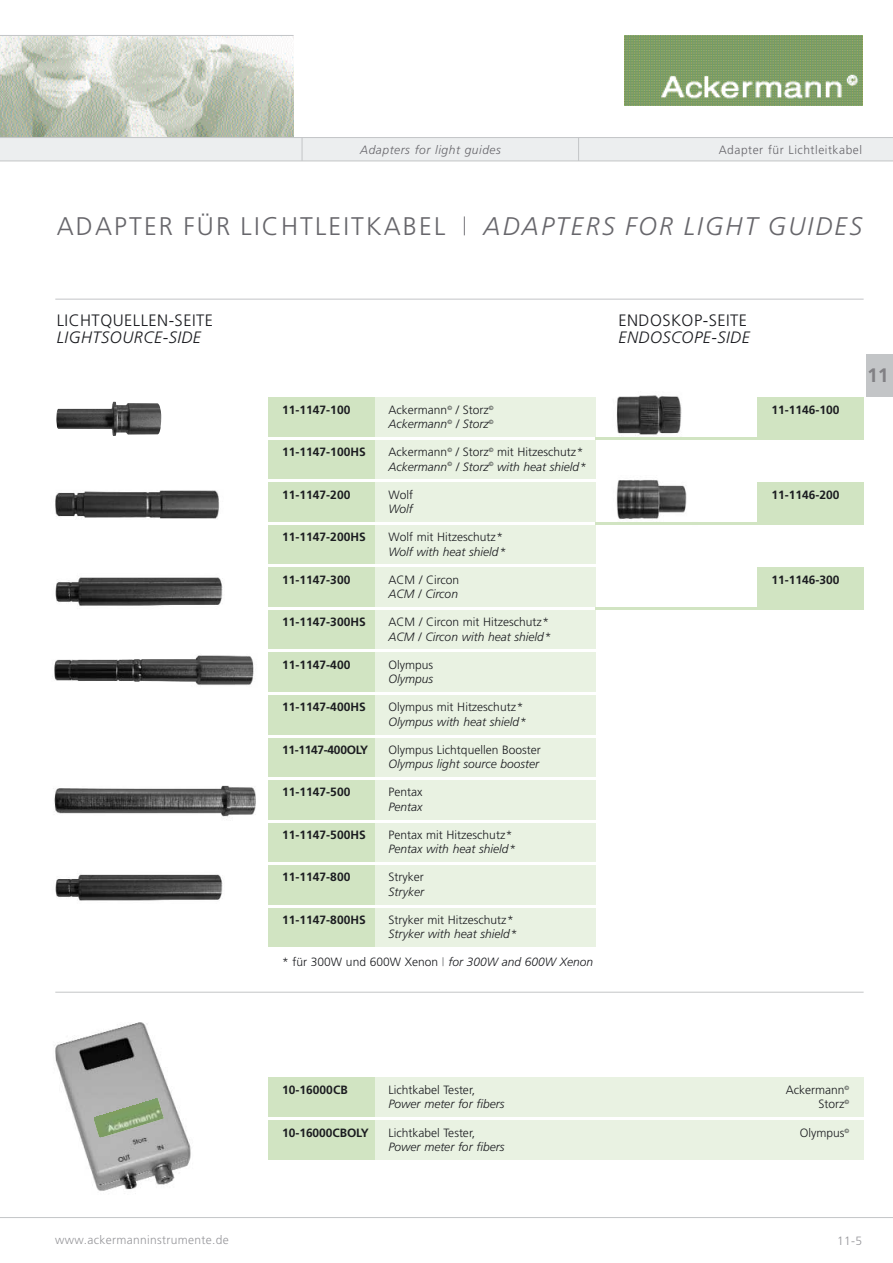
<style>
.page{position:relative;width:893px;height:1263px;background:#fff}
.page>*{position:absolute;margin:0;border:0;box-sizing:border-box;transform-origin:0 0}
.t1{font:300 25.5px "Frutiger";letter-spacing:.085em;color:#67666b}
.t2{font:700 19.5px "Frutiger";color:#818084}
.t3{font:300 16.5px "Frutiger";letter-spacing:.03em;color:#1b1c20}
.t4{font:italic 300 16.5px "Frutiger";letter-spacing:.03em;color:#1b1c20}
.t5{font:300 12px/14.1px "Frutiger";color:#1b1c20}
.t6{font:italic 300 12px "Frutiger";color:#1b1c20}
.t7{font:700 12px "Frutiger";color:#1b1c20}
.t8{font:300 12px "Frutiger";letter-spacing:.03em;color:#97979b}
.t9{font:300 12px "Frutiger";letter-spacing:.045em;color:#67666b}
.t10{font:italic 300 12px "Frutiger";letter-spacing:.045em;color:#67666b}
.t11{font:700 12px "Frutiger";letter-spacing:-.03em;color:#1b1c20}
.s1{font-family:"Helvetica Neue";font-weight:100;font-stretch:condensed}
.s2{font-style:italic}
</style>
<div class="page">
<img style="left:0;top:36px;width:293px;height:101px">
<div style="left:0;top:138px;width:892px;height:23px;background:#eceeef"></div>
<div style="left:865px;top:354px;width:27px;height:43px;background:#c3c5c7"></div>
<hr style="left:0;top:161px;width:892px;height:1px;background:#c3c5c7">
<svg style="left:302px;top:138px;width:1px;height:23px"></svg>
<svg style="left:578px;top:138px;width:1px;height:23px"></svg>
<hr style="left:55px;top:299px;width:808px;height:1px;background:#c3c5c7">
<hr style="left:0;top:1217px;width:892px;height:1px;background:#c3c5c7">
<hr style="left:0;top:137px;width:892px;height:1px;background:#c3c5c7">
<hr style="left:0;top:35px;width:293px;height:1px;background:#c3c5c7">
<img style="left:624px;top:36px;width:238px;height:70px">
<div style="left:268px;top:1077px;width:595px;height:85px;background:#e9f2e2"></div>
<div style="left:268px;top:1077px;width:106px;height:85px;background:#d1e4c2"></div>
<hr style="left:268px;top:1118px;width:595px;height:2px;background:#fff">
<hr style="left:268px;top:1160px;width:595px;height:2px;background:#fff">
<img style="left:607px;top:395px;width:88px;height:45px">
<img style="left:606px;top:480px;width:91px;height:45px">
<img style="left:55px;top:490px;width:164px;height:29px">
<img style="left:55px;top:577px;width:168px;height:29px">
<img style="left:54px;top:655px;width:200px;height:31px">
<img style="left:53px;top:785px;width:203px;height:32px">
<img style="left:55px;top:874px;width:168px;height:27px">
<img style="left:56px;top:402px;width:105px;height:34px">
<div style="left:268px;top:397px;width:327px;height:553px;background:#e9f2e2"></div>
<div style="left:268px;top:397px;width:106px;height:553px;background:#d1e4c2"></div>
<hr style="left:268px;top:437px;width:327px;height:2px;background:#fff">
<hr style="left:268px;top:480px;width:327px;height:2px;background:#fff">
<hr style="left:268px;top:522px;width:327px;height:2px;background:#fff">
<hr style="left:268px;top:565px;width:327px;height:2px;background:#fff">
<hr style="left:268px;top:607px;width:327px;height:3px;background:#fff">
<hr style="left:268px;top:650px;width:327px;height:2px;background:#fff">
<hr style="left:268px;top:692px;width:327px;height:3px;background:#fff">
<hr style="left:268px;top:735px;width:327px;height:2px;background:#fff">
<hr style="left:268px;top:777px;width:327px;height:3px;background:#fff">
<hr style="left:268px;top:820px;width:327px;height:2px;background:#fff">
<hr style="left:268px;top:863px;width:327px;height:2px;background:#fff">
<hr style="left:268px;top:905px;width:327px;height:2px;background:#fff">
<hr style="left:268px;top:948px;width:327px;height:2px;background:#fff">
<div style="left:757px;top:397px;width:106px;height:42px;background:#d1e4c2"></div>
<div style="left:757px;top:482px;width:106px;height:42px;background:#d1e4c2"></div>
<div style="left:757px;top:567px;width:106px;height:43px;background:#d1e4c2"></div>
<img style="left:54px;top:1022px;width:137px;height:169px">
<img style="left:94px;top:1098px;width:70px;height:39px">
<hr style="left:55px;top:992px;width:808px;height:1px;background:#c3c5c7">
<hr style="left:595px;top:437px;width:268px;height:2px;background:#d1e4c2">
<hr style="left:595px;top:607px;width:268px;height:3px;background:#d1e4c2">
<hr style="left:595px;top:522px;width:268px;height:2px;background:#d1e4c2">
<p class="t10" style="left:360px;top:145px;width:142px">Adapters for light guides</p>
<p class="t9" style="left:718px;top:145px;width:145px">Adapter für Lichtleitkabel</p>
<h1 class="t1" style="left:57px;top:216px;width:806px">ADAPTER FÜR LICHTLEITKABEL <span class="s1">|</span> <span class="s2">ADAPTERS FOR LIGHT GUIDES</span></h1>
<h3 class="t3" style="left:57px;top:313px;width:158px">LICHTQUELLEN-SEITE</h3>
<h3 class="t4" style="left:57px;top:331px;width:146px">LIGHTSOURCE-SIDE</h3>
<p class="t7" style="left:282px;top:405px;width:70px">11-1147-100</p>
<p class="t7" style="left:282px;top:447px;width:85px">11-1147-100HS</p>
<p class="t7" style="left:282px;top:490px;width:70px">11-1147-200</p>
<p class="t7" style="left:282px;top:532px;width:85px">11-1147-200HS</p>
<p class="t7" style="left:282px;top:575px;width:70px">11-1147-300</p>
<p class="t7" style="left:282px;top:617px;width:85px">11-1147-300HS</p>
<p class="t7" style="left:282px;top:660px;width:70px">11-1147-400</p>
<p class="t7" style="left:282px;top:702px;width:85px">11-1147-400HS</p>
<p class="t11" style="left:282px;top:745px;width:87px">11-1147-400OLY</p>
<p class="t7" style="left:282px;top:787px;width:70px">11-1147-500</p>
<p class="t7" style="left:282px;top:830px;width:85px">11-1147-500HS</p>
<p class="t7" style="left:282px;top:872px;width:70px">11-1147-800</p>
<p class="t7" style="left:282px;top:915px;width:85px">11-1147-800HS</p>
<p class="t5" style="left:388px;top:404px;width:106px">Ackermann<sup>©</sup> / Storz<sup>©<br></sup><span class="s2">Ackermann</span><sup>©</sup> <span class="s2">/ Storz</span><sup>©</sup></p>
<p class="t5" style="left:388px;top:446px;width:199px">Ackermann<sup>©</sup> / Storz<sup>©</sup> mit Hitzeschutz*<br><span class="s2">Ackermann</span><sup>©</sup> <span class="s2">/ Storz</span><sup>©</sup> <span class="s2">with heat shield*</span></p>
<p class="t5" style="left:388px;top:489px;width:26px">Wolf</p>
<p class="t6" style="left:388px;top:504px;width:26px">Wolf</p>
<p class="t5" style="left:388px;top:531px;width:116px">Wolf mit Hitzeschutz*</p>
<p class="t6" style="left:388px;top:547px;width:119px">Wolf with heat shield*</p>
<p class="t5" style="left:388px;top:574px;width:72px">ACM / Circon</p>
<p class="t6" style="left:388px;top:589px;width:71px">ACM / Circon</p>
<p class="t5" style="left:388px;top:616px;width:162px">ACM / Circon mit Hitzeschutz*</p>
<p class="t6" style="left:388px;top:632px;width:164px">ACM / Circon with heat shield*</p>
<p class="t5" style="left:388px;top:659px;width:46px">Olympus</p>
<p class="t6" style="left:388px;top:674px;width:46px">Olympus</p>
<p class="t5" style="left:388px;top:701px;width:136px">Olympus mit Hitzeschutz*</p>
<p class="t6" style="left:388px;top:717px;width:139px">Olympus with heat shield*</p>
<p class="t5" style="left:388px;top:744px;width:153px">Olympus Lichtquellen Booster</p>
<p class="t6" style="left:388px;top:759px;width:152px">Olympus light source booster</p>
<p class="t5" style="left:388px;top:786px;width:35px">Pentax</p>
<p class="t6" style="left:388px;top:802px;width:35px">Pentax</p>
<p class="t5" style="left:388px;top:829px;width:125px">Pentax mit Hitzeschutz*</p>
<p class="t6" style="left:388px;top:844px;width:128px">Pentax with heat shield*</p>
<p class="t5" style="left:388px;top:871px;width:37px">Stryker</p>
<p class="t6" style="left:388px;top:887px;width:37px">Stryker</p>
<p class="t5" style="left:388px;top:914px;width:127px">Stryker mit Hitzeschutz*</p>
<p class="t6" style="left:388px;top:929px;width:130px">Stryker with heat shield*</p>
<p class="t5" style="left:282px;top:956px;width:312px">* für 300W und 600W Xenon <span class="s1">|</span> <span class="s2">for 300W and 600W Xenon</span></p>
<h3 class="t3" style="left:618px;top:313px;width:130px">ENDOSKOP-SEITE</h3>
<h3 class="t4" style="left:618px;top:331px;width:133px">ENDOSCOPE-SIDE</h3>
<p class="t7" style="left:771px;top:405px;width:70px">11-1146-100</p>
<p class="t7" style="left:771px;top:490px;width:70px">11-1146-200</p>
<p class="t7" style="left:771px;top:575px;width:70px">11-1146-300</p>
<h2 class="t2" style="left:867px;top:368px;width:23px">11</h2>
<p class="t7" style="left:282px;top:1085px;width:67px">10-16000CB</p>
<p class="t7" style="left:282px;top:1128px;width:88px">10-16000CBOLY</p>
<p class="t5" style="left:388px;top:1084px;width:88px">Lichtkabel Tester,</p>
<p class="t6" style="left:388px;top:1099px;width:117px">Power meter for fibers</p>
<p class="t5" style="left:388px;top:1126px;width:88px">Lichtkabel Tester,</p>
<p class="t6" style="left:388px;top:1142px;width:117px">Power meter for fibers</p>
<p class="t5" style="left:785px;top:1084px;width:65px;text-align:right">Ackermann<sup>©<br></sup>Storz<sup>©</sup></p>
<p class="t5" style="left:799px;top:1127px;width:51px">Olympus<sup>©</sup></p>
<p class="t8" style="left:55px;top:1235px;width:175px">www.ackermanninstrumente.de</p>
<p class="t8" style="left:837px;top:1236px;width:27px">11-5</p>
</div>
